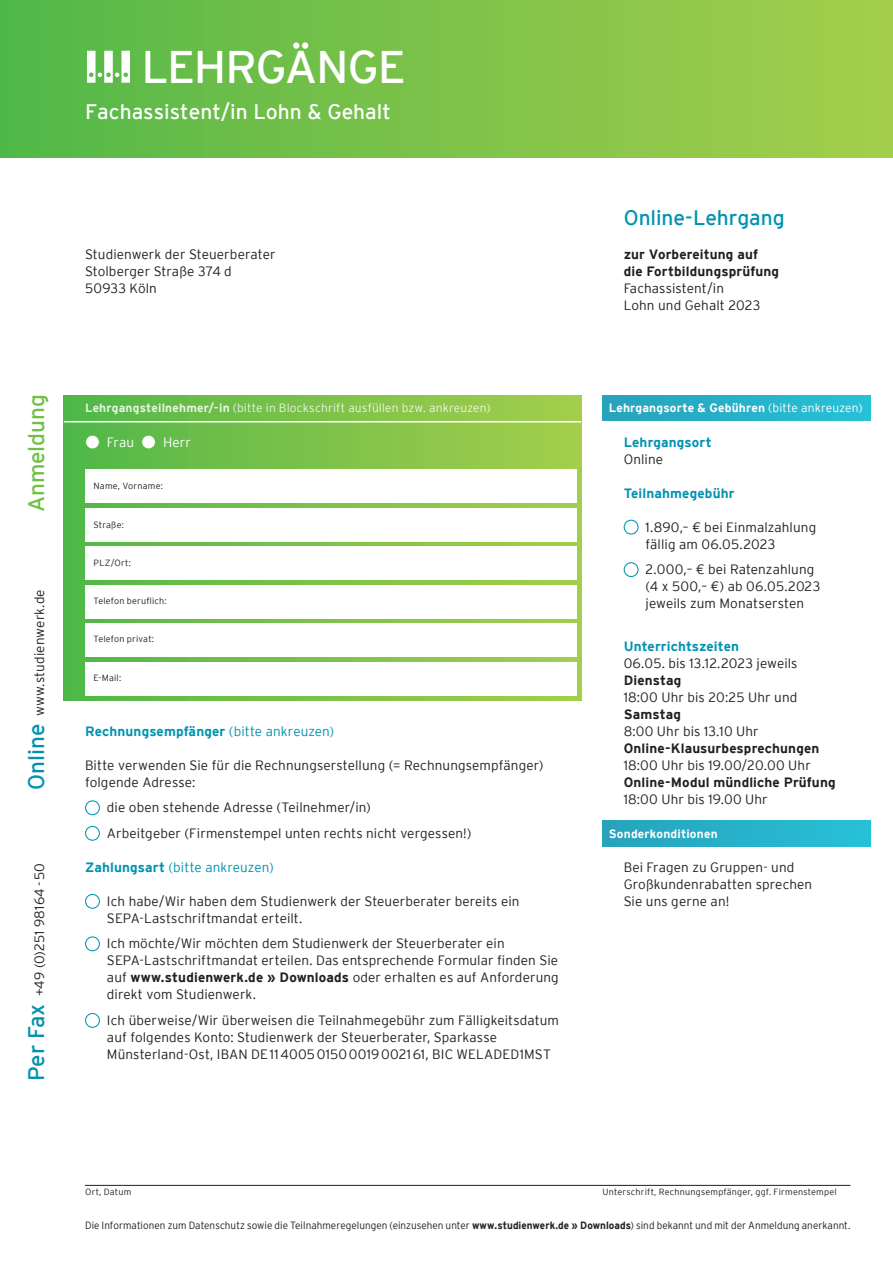
<style>
.page{position:relative;width:893px;height:1263px;background:#fff}
.page>*{position:absolute;margin:0;border:0;box-sizing:border-box;transform-origin:0 0}
.Titelseite_Klassifiz{font:45.6px "Interstate Plus";letter-spacing:-.03em;color:#fff}
.t1{font:22.5px "Interstate Plus";color:#71bf44}
.Titelseite_Beruf{font:21px "Interstate Plus";color:#fff}
.Copy_POS_9{font:21px "Interstate Plus";letter-spacing:-.005em;color:#0093b0}
.Copy_POS_9-2{font:300 13.5px/17px "Interstate Plus";letter-spacing:.005em;color:#231f20}
.Copy_POS_9-3{font:700 13.5px/17px "Interstate Plus";letter-spacing:.01em;color:#231f20}
.Subline_Versalien_9p{font:300 13.5px "Interstate Plus";letter-spacing:.01em;color:#231f20}
.Copy_NEG_9{font:700 13.5px "Interstate Plus";letter-spacing:.01em;color:#0093b0}
.Subline_türkis_10{font:700 13.5px "Interstate Plus";letter-spacing:.01em;color:#0093b0}
.Copy_NEG_9-2{font:300 13.5px "Interstate Plus";letter-spacing:.005em;color:#0093b0}
.Copy_POS_9-4{font:700 13.5px "Interstate Plus";letter-spacing:.01em;color:#0093b0}
.Copy_POS_9-5{font:300 13.5px "Interstate Plus";letter-spacing:.01em;color:#fff}
.Subline_türkis_10-2{font:300 13.5px "Interstate Plus";letter-spacing:.005em;color:#231f20}
.t2{font:300 12px "Interstate Plus";letter-spacing:.01em;color:#fff}
.t3{font:700 12px "Interstate Plus";letter-spacing:.015em;color:#fff}
.Copy_POS_9-6{font:300 10.5px "Interstate Plus";color:#231f20;scale:.95 1}
.Copy{font:300 9px "Interstate Plus";letter-spacing:.025em;color:#231f20}
.Copy_POS_9-7{font:300 9px "Interstate Plus";letter-spacing:.025em;color:#231f20}
.s1{font-weight:400;font-size:22.5px;color:#0093b0}
.s2{font-weight:700}
.s3{font-weight:300}
</style>
<div class="page">
<svg style="left:64px;top:422px;width:517px;height:278px;background:#81c656"></svg>
<div style="left:64px;top:395px;width:517px;height:26px;background:linear-gradient(to right,#52b748,#a5ce4c)"></div>
<div style="left:85px;top:800px;width:15px;height:15px;border:1px solid #0093b0;border-radius:50%"></div>
<div style="left:85px;top:826px;width:15px;height:15px;border:1px solid #0093b0;border-radius:50%"></div>
<div style="left:86px;top:435px;width:13px;height:14px;background:#fff;border-radius:50%"></div>
<div style="left:85px;top:435px;width:15px;height:14px;border:1px solid #60bb46;border-radius:50%"></div>
<div style="left:142px;top:435px;width:13px;height:14px;background:#fff;border-radius:50%"></div>
<div style="left:141px;top:435px;width:15px;height:14px;border:1px solid #60bb46;border-radius:50%"></div>
<div style="left:85px;top:470px;width:492px;height:33px;background:#fff"></div>
<div style="left:85px;top:508px;width:492px;height:33px;background:#fff"></div>
<div style="left:85px;top:547px;width:492px;height:33px;background:#fff"></div>
<div style="left:85px;top:585px;width:492px;height:33px;background:#fff"></div>
<div style="left:85px;top:624px;width:492px;height:33px;background:#fff"></div>
<div style="left:85px;top:662px;width:492px;height:33px;background:#fff"></div>
<div style="left:624px;top:520px;width:15px;height:14px;border:1px solid #0093b0;border-radius:50%"></div>
<div style="left:624px;top:562px;width:15px;height:15px;border:1px solid #0093b0;border-radius:50%"></div>
<hr style="left:85px;top:1185px;width:765px;height:1px;background:#231f20">
<div style="left:85px;top:894px;width:15px;height:15px;border:1px solid #0093b0;border-radius:50%"></div>
<div style="left:85px;top:936px;width:15px;height:15px;border:1px solid #0093b0;border-radius:50%"></div>
<div style="left:85px;top:1013px;width:15px;height:15px;border:1px solid #0093b0;border-radius:50%"></div>
<div style="left:602px;top:821px;width:268px;height:25px;background:linear-gradient(to right,#27a2bc,#27c1d7)"></div>
<div style="left:0;top:0;width:893px;height:157px;background:linear-gradient(to right,#53b848,#a5ce4c)"></div>
<svg style="left:87px;top:51px;width:43px;height:32px"></svg>
<div style="left:602px;top:395px;width:268px;height:26px;background:linear-gradient(to right,#27a2bc,#27c1d7)"></div>
<p class="t1" style="left:24px;top:512px;width:119px;rotate:-90deg">Anmeldung</p>
<p class="Subline_Versalien_9p" style="left:32px;top:790px;width:202px;rotate:-90deg"><span class="s1">Online</span> www.studienwerk.de</p>
<p class="Subline_Versalien_9p" style="left:32px;top:1081px;width:219px;rotate:-90deg"><span class="s1">Per Fax</span> +49 (0)251 98164-50</p>
<p class="Titelseite_Klassifiz" style="left:141px;top:41px;width:266px">LEHRGÄNGE</p>
<p class="Titelseite_Beruf" style="left:85px;top:100px;width:307px">Fachassistent/in Lohn &amp; Gehalt</p>
<p class="Copy_POS_9-2" style="left:85px;top:246px;width:192px">Studienwerk der Steuerberater</p>
<p class="Copy_POS_9-2" style="left:85px;top:263px;width:148px">Stolberger Straße 374 d</p>
<p class="Copy_POS_9-2" style="left:85px;top:280px;width:73px">50933 Köln</p>
<p class="t2" style="left:85px;top:401px;width:407px"><span class="s2">Lehrgangsteilnehmer/-in</span> (bitte in Blockschrift ausfüllen bzw. ankreuzen)</p>
<p class="Copy_POS_9-5" style="left:107px;top:434px;width:29px">Frau</p>
<p class="Copy_POS_9-5" style="left:163px;top:434px;width:30px">Herr</p>
<p class="Copy" style="left:94px;top:481px;width:71px">Name, Vorname:</p>
<p class="Copy" style="left:94px;top:519px;width:32px">Straße:</p>
<p class="Copy" style="left:94px;top:558px;width:39px">PLZ/Ort:</p>
<p class="Copy" style="left:94px;top:596px;width:75px">Telefon beruflich:</p>
<p class="Copy" style="left:94px;top:634px;width:62px">Telefon privat:</p>
<p class="Copy" style="left:94px;top:672px;width:29px">E-Mail:</p>
<p class="Copy_NEG_9" style="left:85px;top:723px;width:251px">Rechnungsempfänger <span class="s3">(bitte ankreuzen)</span></p>
<p class="Copy_POS_9-2" style="left:85px;top:756px;width:460px">Bitte verwenden Sie für die Rechnungserstellung (= Rechnungsempfänger) folgende Adresse:</p>
<p class="Copy_POS_9-2" style="left:107px;top:799px;width:266px">die oben stehende Adresse (Teilnehmer/in)</p>
<p class="Copy_POS_9-2" style="left:107px;top:824px;width:366px">Arbeitgeber (Firmenstempel unten rechts nicht vergessen!)</p>
<p class="Copy_NEG_9-2" style="left:85px;top:859px;width:190px"><span class="s2">Zahlungsart</span> (bitte ankreuzen)</p>
<p class="Copy_POS_9" style="left:624px;top:206px;width:163px">Online-Lehrgang</p>
<p class="Copy_POS_9-3" style="left:624px;top:246px;width:157px">zur Vorbereitung auf die Fortbildungsprüfung<br><span class="s3">Fachassistent/in<br>Lohn und Gehalt 2023</span></p>
<p class="t3" style="left:609px;top:402px;width:255px">Lehrgangsorte &amp; Gebühren <span class="s3">(bitte ankreuzen)</span></p>
<p class="Subline_türkis_10" style="left:624px;top:434px;width:90px">Lehrgangsort</p>
<p class="Subline_türkis_10-2" style="left:624px;top:451px;width:41px">Online</p>
<p class="Copy_POS_9-4" style="left:624px;top:485px;width:112px">Teilnahmegebühr</p>
<p class="Copy_POS_9-2" style="left:646px;top:518px;width:172px">1.890,– ¤ bei Einmalzahlung fällig am 06.05.2023</p>
<p class="Copy_POS_9-2" style="left:646px;top:561px;width:176px">2.000,– ¤ bei Ratenzahlung (4 x 500,– ¤) ab 06.05.2023 jeweils zum Monatsersten</p>
<p class="Subline_türkis_10" style="left:624px;top:638px;width:117px">Unterrichtszeiten</p>
<p class="Copy_POS_9-2" style="left:624px;top:654px;width:175px">06.05. bis 13.12.2023 jeweils</p>
<p class="Copy_POS_9-2" style="left:624px;top:671px;width:175px"><span class="s2">Dienstag<br></span>18:00 Uhr bis 20:25 Uhr und</p>
<p class="Copy_POS_9-3" style="left:624px;top:705px;width:59px">Samstag</p>
<p class="Copy_POS_9-3" style="left:624px;top:722px;width:197px"><span class="s3">8:00 Uhr bis 13.10 Uhr<br></span>Online-Klausurbesprechungen</p>
<p class="Copy_POS_9-2" style="left:624px;top:756px;width:214px">18:00 Uhr bis 19.00/20.00 Uhr<br><span class="s2">Online-Modul mündliche Prüfung<br></span>18:00 Uhr bis 19.00 Uhr</p>
<p class="t3" style="left:609px;top:827px;width:110px">Sonderkonditionen</p>
<p class="Copy_POS_9-2" style="left:624px;top:858px;width:172px">Bei Fragen zu Gruppen- und</p>
<p class="Copy_POS_9-2" style="left:624px;top:875px;width:190px">Großkundenrabatten sprechen</p>
<p class="Copy_POS_9-2" style="left:107px;top:892px;width:414px">Ich habe/Wir haben dem Studienwerk der Steuerberater bereits ein</p>
<p class="Copy_POS_9-2" style="left:624px;top:892px;width:107px">Sie uns gerne an!</p>
<p class="Copy_POS_9-2" style="left:107px;top:909px;width:197px">SEPA-Lastschriftmandat erteilt.</p>
<p class="Copy_POS_9-2" style="left:107px;top:935px;width:453px">Ich möchte/Wir möchten dem Studienwerk der Steuerberater ein SEPA-Lastschriftmandat erteilen. Das entsprechende Formular finden Sie auf <span class="s2">www.studienwerk.de » Downloads</span> oder erhalten es auf Anforderung direkt vom Studienwerk.</p>
<p class="Copy_POS_9-2" style="left:107px;top:1011px;width:454px">Ich überweise/Wir überweisen die Teilnahmegebühr zum Fälligkeitsdatum auf folgendes Konto: Studienwerk der Steuerberater, Sparkasse<br>Münsterland-Ost, IBAN DE11400501500019002161, BIC WELADED1MST</p>
<p class="Copy_POS_9-7" style="left:85px;top:1187px;width:48px">Ort, Datum</p>
<p class="Copy_POS_9-7" style="left:603px;top:1187px;width:236px">Unterschrift, Rechnungsempfänger, ggf. Firmenstempel</p>
<p class="Copy_POS_9-6" style="left:85px;top:1219px;width:807px">Die Informationen zum Datenschutz sowie die Teilnahmeregelungen (einzusehen unter <span class="s2">www.studienwerk.de » Downloads</span>) sind bekannt und mit der Anmeldung anerkannt.</p>
</div>
